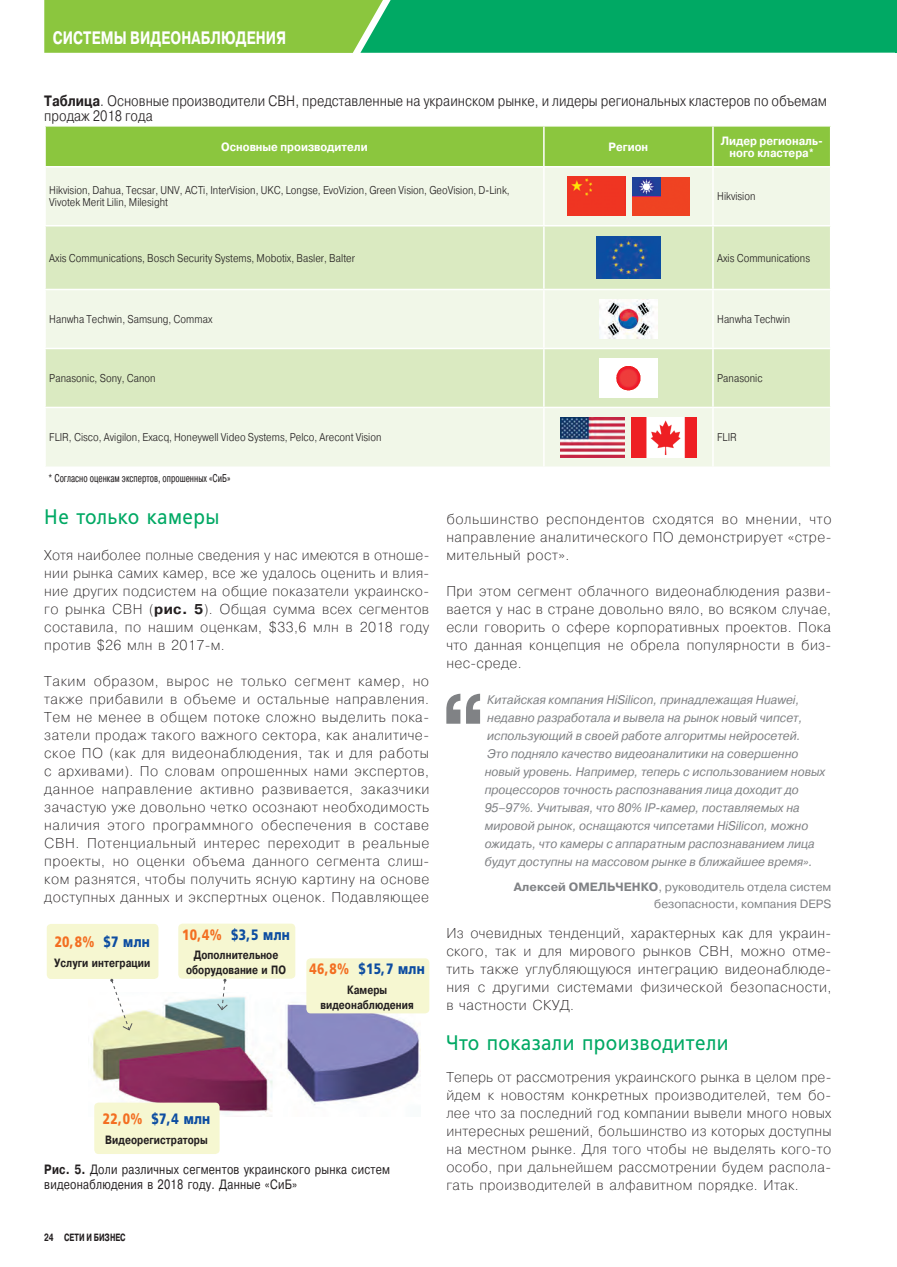
<style>
.page{position:relative;width:897px;height:1267px;background:#fff}
.page>*{position:absolute;margin:0;border:0;box-sizing:border-box;transform-origin:0 0}
.t1{font:700 89.55px "Pragmatica";color:#808285;scale:.95 1}
.t2{font:21px "Free Set";letter-spacing:.025em;color:#00a964;scale:.9 1}
.t3{font:700 18px "Pragmatica";letter-spacing:.01em;color:#fff;scale:.75 1}
.t4{font:300 15px/15px "Pragmatica";color:#231f20;scale:.85 1}
.t5{font:700 15px "Free Set";letter-spacing:.025em;color:#0d4da1;scale:.8 1}
.t6{font:700 15px "Free Set";color:#f36e21;scale:.8 1}
.t7{font:200 14.25px/18px "Pragmatica";letter-spacing:.025em;color:#231f20;text-align:justify}
.t8{font:13.5px/15px "Pragmatica";letter-spacing:.025em;color:#231f20;scale:.8 1}
.t9{font:italic 12.45px/18px "Pragmatica";color:#808285;scale:.95 1}
.t10{font:700 12px/15px "Pragmatica";letter-spacing:.005em;color:#231f20;text-align:center;scale:.8 1}
.t11{font:12px/16.5px "Pragmatica";color:#808285;text-align:right}
.t12{font:700 12px/12px "Pragmatica";color:#fff;text-align:center;scale:.9 1}
.t13{font:300 11.25px/12px "Pragmatica";color:#231f20;scale:.85 1}
.t14{font:11.25px "Pragmatica Cond";color:#231f20;scale:.8 1}
.t15{font:700 10.5px "Pragmatica";color:#231f20;scale:.7 1}
.s1{font-weight:700}
.s2{color:#0d4da1}
.s3{color:#f36e21}
</style>
<div class="page">
<div style="left:46px;top:127px;width:783px;height:39px;background:#8bc63e"></div>
<div style="left:46px;top:167px;width:783px;height:299px;background:#f1f7e8"></div>
<svg style="left:46px;top:226px;width:783px;height:180px;background:#e1eece"></svg>
<hr style="left:543px;top:127px;width:1px;height:39px;background:#fff">
<hr style="left:712px;top:127px;width:1px;height:39px;background:#fff">
<hr style="left:543px;top:167px;width:1px;height:58px;background:#fff">
<hr style="left:712px;top:167px;width:1px;height:58px;background:#fff">
<hr style="left:44px;top:225px;width:500px;height:1px;background:#fff">
<hr style="left:544px;top:225px;width:168px;height:1px;background:#fff">
<hr style="left:543px;top:226px;width:1px;height:63px;background:#fff">
<hr style="left:712px;top:225px;width:119px;height:1px;background:#fff">
<hr style="left:712px;top:226px;width:1px;height:63px;background:#fff">
<hr style="left:44px;top:289px;width:500px;height:1px;background:#fff">
<hr style="left:544px;top:289px;width:168px;height:1px;background:#fff">
<hr style="left:543px;top:290px;width:1px;height:58px;background:#fff">
<hr style="left:712px;top:289px;width:119px;height:1px;background:#fff">
<hr style="left:712px;top:290px;width:1px;height:58px;background:#fff">
<hr style="left:44px;top:348px;width:500px;height:1px;background:#fff">
<hr style="left:544px;top:348px;width:168px;height:1px;background:#fff">
<hr style="left:543px;top:349px;width:1px;height:57px;background:#fff">
<hr style="left:712px;top:348px;width:119px;height:1px;background:#fff">
<hr style="left:712px;top:349px;width:1px;height:57px;background:#fff">
<hr style="left:44px;top:406px;width:500px;height:2px;background:#fff">
<hr style="left:544px;top:406px;width:168px;height:2px;background:#fff">
<hr style="left:543px;top:408px;width:1px;height:58px;background:#fff">
<hr style="left:712px;top:406px;width:119px;height:2px;background:#fff">
<hr style="left:712px;top:408px;width:1px;height:58px;background:#fff">
<div style="left:567px;top:177px;width:58px;height:38px;background:#ef3522"></div>
<img style="left:632px;top:177px;width:57px;height:38px">
<img style="left:596px;top:236px;width:64px;height:43px">
<img style="left:599px;top:299px;width:58px;height:39px">
<img style="left:599px;top:358px;width:58px;height:39px">
<img style="left:560px;top:417px;width:65px;height:40px">
<img style="left:632px;top:417px;width:64px;height:40px">
<img style="left:93px;top:997px;width:327px;height:119px">
<div style="left:306px;top:958px;width:123px;height:55px;background:#f6f7d1;border-radius:4px"></div>
<div style="left:178px;top:923px;width:117px;height:55px;background:#f6f7d1;border-radius:4px"></div>
<div style="left:47px;top:923px;width:111px;height:55px;background:#f6f7d1;border-radius:4px"></div>
<div style="left:94px;top:1102px;width:125px;height:51px;background:#f6f7d1;border-radius:4px"></div>
<svg style="left:110px;top:978px;width:23px;height:52px"></svg>
<svg style="left:216px;top:978px;width:12px;height:32px"></svg>
<svg style="left:44px;top:0;width:853px;height:53px;background:#37b557"></svg>
<p class="t3" style="left:53px;top:26px;width:312px">СИСТЕМЫ ВИДЕОНАБЛЮДЕНИЯ</p>
<p class="t4" style="left:44px;top:93px;width:922px"><span class="s1">Таблица</span>. Основные производители СВН, представленные на украинском рынке, и лидеры региональных кластеров по объемам продаж 2018 года</p>
<p class="t12" style="left:221px;top:140px;width:164px">Основные производители</p>
<p class="t12" style="left:608px;top:140px;width:46px">Регион</p>
<p class="t12" style="left:720px;top:134px;width:115px">Лидер региональ&shy;ного кластера*</p>
<p class="t13" style="left:49px;top:184px;width:543px">Hikvision, Dahua, Tecsar, UNV, ACTi, InterVision, UKC, Longse, EvoVizion, Green Vision, GeoVision, D‑Link,<br>Vivotek Merit Lilin, Milesight</p>
<p class="t13" style="left:717px;top:190px;width:46px">Hikvision</p>
<p class="t13" style="left:49px;top:251px;width:361px">Axis Communications, Bosch Security Systems, Mobotix, Basler, Balter</p>
<p class="t13" style="left:717px;top:251px;width:111px">Axis Communications</p>
<p class="t13" style="left:49px;top:313px;width:193px">Hanwha Techwin, Samsung, Commax</p>
<p class="t13" style="left:717px;top:313px;width:87px">Hanwha Techwin</p>
<p class="t13" style="left:49px;top:372px;width:127px">Panasonic, Sony, Canon</p>
<p class="t13" style="left:717px;top:372px;width:55px">Panasonic</p>
<p class="t13" style="left:49px;top:431px;width:392px">FLIR, Cisco, Avigilon, Exacq, Honeywell Video Systems, Pelco, Arecont Vision</p>
<p class="t13" style="left:717px;top:431px;width:25px">FLIR</p>
<p class="t14" style="left:49px;top:471px;width:229px">* Согласно оценкам экспертов, опрошенных «СиБ»</p>
<h2 class="t2" style="left:44px;top:504px;width:196px">Не только камеры</h2>
<p class="t7" style="left:44px;top:545px;width:386px">Хотя наиболее полные сведения у нас имеются в отноше&shy;нии рынка самих камер, все же удалось оценить и влия&shy;ние других подсистем на общие показатели украинско&shy;го рынка СВН (<span class="s1">рис. 5</span>). Общая сумма всех сегментов составила, по нашим оценкам, $33,6 млн в 2018 году против $26 млн в 2017‑м.</p>
<p class="t7" style="left:44px;top:671px;width:387px">Таким образом, вырос не только сегмент камер, но также прибавили в объеме и остальные направления.<br>Тем не менее в общем потоке сложно выделить пока&shy;затели продаж такого важного сектора, как аналитиче&shy;ское ПО (как для видеонаблюдения, так и для работы с архивами). По словам опрошенных нами экспертов, данное направление активно развивается, заказчики зачастую уже довольно четко осознают необходимость наличия этого программного обеспечения в составе СВН. Потенциальный интерес переходит в реальные проекты, но оценки объема данного сегмента слиш&shy;ком разнятся, чтобы получить ясную картину на основе доступных данных и экспертных оценок. Подавляющее</p>
<p class="t6" style="left:55px;top:933px;width:120px">20,8% <span class="s2">$7 млн</span></p>
<p class="t10" style="left:54px;top:955px;width:121px">Услуги интеграции</p>
<p class="t5" style="left:182px;top:925px;width:136px"><span class="s3">10,4%</span> $3,5 млн</p>
<p class="t10" style="left:186px;top:947px;width:126px">Дополнительное оборудование и ПО</p>
<p class="t5" style="left:309px;top:960px;width:145px"><span class="s3">46,8%</span> $15,7 млн</p>
<p class="t10" style="left:320px;top:982px;width:118px">Камеры видеонаблюдения</p>
<p class="t5" style="left:103px;top:1110px;width:136px"><span class="s3">22,0%</span> $7,4 млн</p>
<p class="t10" style="left:105px;top:1131px;width:130px">Видеорегистраторы</p>
<p class="t8" style="left:44px;top:1161px;width:434px"><span class="s1">Рис. 5.</span> Доли различных сегментов украинского рынка систем видеонаблюдения в 2018 году. Данные «СиБ»</p>
<p class="t15" style="left:44px;top:1230px;width:118px">24 СЕТИ И БИЗНЕС</p>
<p class="t7" style="left:446px;top:509px;width:386px">большинство респондентов сходятся во мнении, что направление аналитического ПО демонстрирует «стре&shy;мительный рост».</p>
<p class="t7" style="left:446px;top:581px;width:386px">При этом сегмент облачного видеонаблюдения разви&shy;вается у нас в стране довольно вяло, во всяком случае, если говорить о сфере корпоративных проектов. Пока что данная концепция не обрела популярности в биз&shy;нес-среде.</p>
<h1 class="t1" style="left:439px;top:669px;width:52px">“</h1>
<p class="t9" style="left:484px;top:691px;width:360px">Китайская компания HiSilicon, принадлежащая Huawei, недавно разработала и вывела на рынок новый чипсет, использующий в своей работе алгоритмы нейросетей.<br>Это подняло качество видеоаналитики на совершенно новый уровень. Например, теперь с использованием новых процессоров точность распознавания лица доходит до 95–97%. Учитывая, что 80% IP‑камер, поставляемых на мировой рынок, оснащаются чипсетами HiSilicon, можно ожидать, что камеры с аппаратным распознаванием лица будут доступны на массовом рынке в ближайшее время».</p>
<p class="t11" style="left:514px;top:879px;width:319px"><span class="s1">Алексей ОМЕЛЬЧЕНКО</span>, руководитель отдела систем безопасности, компания DEPS</p>
<p class="t7" style="left:446px;top:923px;width:386px">Из очевидных тенденций, характерных как для украин&shy;ского, так и для мирового рынков СВН, можно отме&shy;тить также углубляющуюся интеграцию видеонаблюде&shy;ния с другими системами физической безопасности, в частности СКУД.</p>
<h2 class="t2" style="left:446px;top:1029px;width:315px">Что показали производители</h2>
<p class="t7" style="left:446px;top:1067px;width:386px">Теперь от рассмотрения украинского рынка в целом пре&shy;йдем к новостям конкретных производителей, тем бо&shy;лее что за последний год компании вывели много новых интересных решений, большинство из которых доступны на местном рынке. Для того чтобы не выделять кого-то особо, при дальнейшем рассмотрении будем распола&shy;гать производителей в алфавитном порядке. Итак.</p>
</div>
